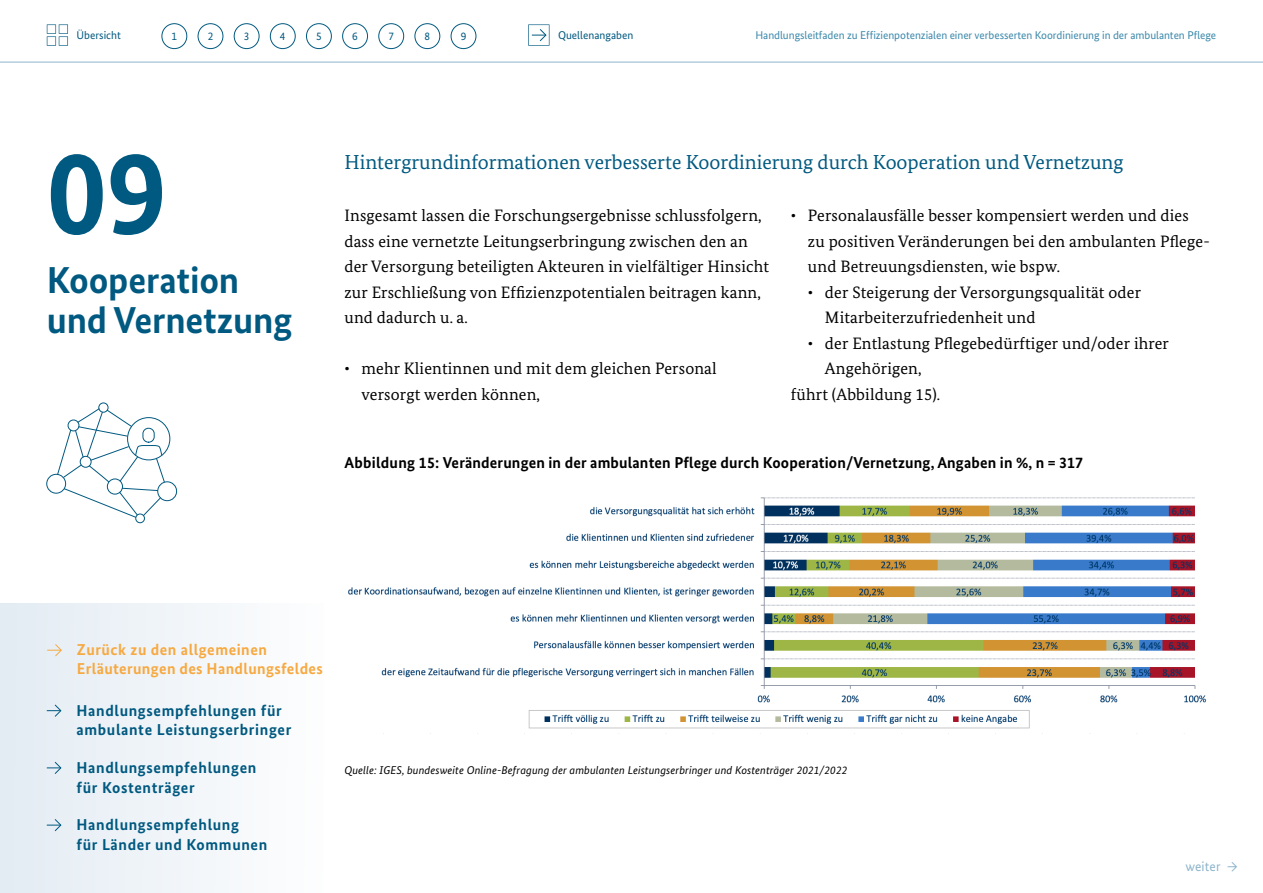
<style>
.page{position:relative;width:1263px;height:893px;background:#fff}
.page>*{position:absolute;margin:0;border:0;box-sizing:border-box;transform-origin:0 0}
.t1{font:700 120px "Bundes Sans";color:#005980}
.t2{font:700 37.5px/40.5px "Bundes Sans";letter-spacing:-.005em;color:#005980}
.t3{font:20.25px "Bundes Serif";color:#005980}
.t4{font:16.5px/25.5px "Bundes Serif";letter-spacing:.01em;color:#000}
.t5{font:700 15.75px/19.5px "Bundes Sans";letter-spacing:.04em;color:#005980}
.t6{font:700 15.75px "Bundes Sans";letter-spacing:.01em;color:#000}
.t7{font:700 15.75px/19.5px "Bundes Sans";letter-spacing:.02em;color:#f7a941}
.t8{font:13.5px "Bundes Sans";letter-spacing:.01em;color:#8cb4cc}
.t9{font:italic 11.25px "Bundes Sans";letter-spacing:.01em;color:#000}
.t10{font:11.25px "Bundes Sans";letter-spacing:-.005em;color:#3c89ab}
.t11{font:11.25px "Bundes Sans";color:#005980}
</style>
<div class="page">
<div style="left:0;top:604px;width:323px;height:289px;background:#f0f4f8"></div>
<hr style="left:0;top:62px;width:1263px;height:1px;background:#8cb4cc">
<svg style="left:47px;top:704px;width:15px;height:13px"></svg>
<svg style="left:47px;top:761px;width:15px;height:13px"></svg>
<svg style="left:47px;top:819px;width:15px;height:13px"></svg>
<div style="left:98px;top:403px;width:10px;height:9px;border:1px solid #005980;border-radius:50%"></div>
<div style="left:135px;top:514px;width:10px;height:9px;border:1px solid #005980;border-radius:50%"></div>
<div style="left:157px;top:481px;width:20px;height:20px;border:1px solid #005980;border-radius:50%"></div>
<div style="left:46px;top:474px;width:20px;height:19px;border:1px solid #005980;border-radius:50%"></div>
<svg style="left:57px;top:408px;width:108px;height:110px"></svg>
<div style="left:143px;top:428px;width:11px;height:14px;border:1px solid #005980;border-radius:5px"></div>
<div style="left:127px;top:417px;width:43px;height:43px;border:1px solid #005980;border-radius:50%"></div>
<div style="left:80px;top:456px;width:11px;height:12px;border:1px solid #005980;border-radius:50%"></div>
<svg style="left:47px;top:644px;width:15px;height:13px"></svg>
<svg style="left:47px;top:24px;width:21px;height:22px"></svg>
<svg style="left:528px;top:24px;width:21px;height:22px"></svg>
<div style="left:162px;top:23px;width:25px;height:26px;border:1px solid #005980;border-radius:50%"></div>
<div style="left:198px;top:23px;width:25px;height:26px;border:1px solid #005980;border-radius:50%"></div>
<div style="left:234px;top:23px;width:25px;height:26px;border:1px solid #005980;border-radius:50%"></div>
<div style="left:270px;top:23px;width:26px;height:26px;border:1px solid #005980;border-radius:50%"></div>
<div style="left:306px;top:23px;width:26px;height:26px;border:1px solid #005980;border-radius:50%"></div>
<div style="left:342px;top:23px;width:26px;height:26px;border:1px solid #005980;border-radius:50%"></div>
<div style="left:378px;top:23px;width:26px;height:26px;border:1px solid #005980;border-radius:50%"></div>
<div style="left:415px;top:23px;width:25px;height:26px;border:1px solid #005980;border-radius:50%"></div>
<div style="left:451px;top:23px;width:25px;height:26px;border:1px solid #005980;border-radius:50%"></div>
<img style="left:348px;top:497px;width:859px;height:232px">
<p class="t11" style="left:77px;top:29px;width:46px">Übersicht</p>
<p class="t11" style="left:172px;top:29px;width:7px">1</p>
<p class="t11" style="left:208px;top:29px;width:7px">2</p>
<p class="t11" style="left:244px;top:29px;width:7px">3</p>
<p class="t11" style="left:280px;top:29px;width:7px">4</p>
<p class="t11" style="left:316px;top:29px;width:7px">5</p>
<p class="t11" style="left:352px;top:29px;width:7px">6</p>
<p class="t11" style="left:388px;top:29px;width:7px">7</p>
<p class="t11" style="left:425px;top:29px;width:7px">8</p>
<p class="t11" style="left:461px;top:29px;width:7px">9</p>
<p class="t11" style="left:558px;top:29px;width:77px">Quellenangaben</p>
<p class="t10" style="left:755px;top:29px;width:462px">Handlungsleitfaden zu Effizienpotenzialen einer verbesserten Koordinierung in der ambulanten Pflege</p>
<h1 class="t1" style="left:47px;top:119px;width:121px">09</h1>
<h2 class="t2" style="left:47px;top:259px;width:247px">Kooperation und Vernetzung</h2>
<h2 class="t3" style="left:344px;top:149px;width:780px">Hintergrundinformationen verbesserte Koordinierung durch Kooperation und Vernetzung</h2>
<p class="t4" style="left:344px;top:203px;width:426px">Insgesamt lassen die Forschungsergebnisse schlussfolgern, dass eine vernetzte Leitungserbringung zwischen den an der Versorgung beteiligten Akteuren in vielfältiger Hinsicht zur Erschließung von Effizienzpotentialen beitragen kann, und dadurch u. a.</p>
<p class="t4" style="left:361px;top:356px;width:357px;text-indent:-17px">• mehr Klientinnen und mit dem gleichen Personal versorgt werden können,</p>
<p class="t4" style="left:808px;top:203px;width:403px;text-indent:-17px">• Personalausfälle besser kompensiert werden und dies<br>zu positiven Veränderungen bei den ambulanten Pflege&shy;und Betreuungsdiensten, wie bspw.</p>
<p class="t4" style="left:825px;top:279px;width:318px;text-indent:-17px">• der Steigerung der Versorgungsqualität oder<br>Mitar beiterzufriedenheit und</p>
<p class="t4" style="left:825px;top:330px;width:345px;text-indent:-17px">• der Entlastung Pflegebedürftiger und/oder ihrer<br>Angehörigen,</p>
<p class="t4" style="left:791px;top:381px;width:151px">führt (Abbildung 15).</p>
<p class="t6" style="left:344px;top:453px;width:740px">Abbildung 15: Veränderungen in der ambulanten Pflege durch Kooperation/Vernetzung, Angaben in %, n = 317</p>
<p class="t7" style="left:77px;top:640px;width:247px">Zurück zu den allgemeinen<br>Erläuterungen des Handlungsfeldes</p>
<p class="t5" style="left:77px;top:701px;width:216px">Handlungsempfehlungen für ambulante Leistungserbringer</p>
<p class="t5" style="left:77px;top:758px;width:181px">Handlungsempfehlungen für Kostenträger</p>
<p class="t5" style="left:77px;top:815px;width:192px">Handlungsempfehlung<br>für Länder und Kommunen</p>
<p class="t9" style="left:344px;top:763px;width:504px">Quelle: IGES, bundesweite Online-Befragung der ambulanten Leistungserbringer und Kostenträger 2021/2022</p>
<p class="t8" style="left:1185px;top:858px;width:54px">weiter →</p>
</div>
